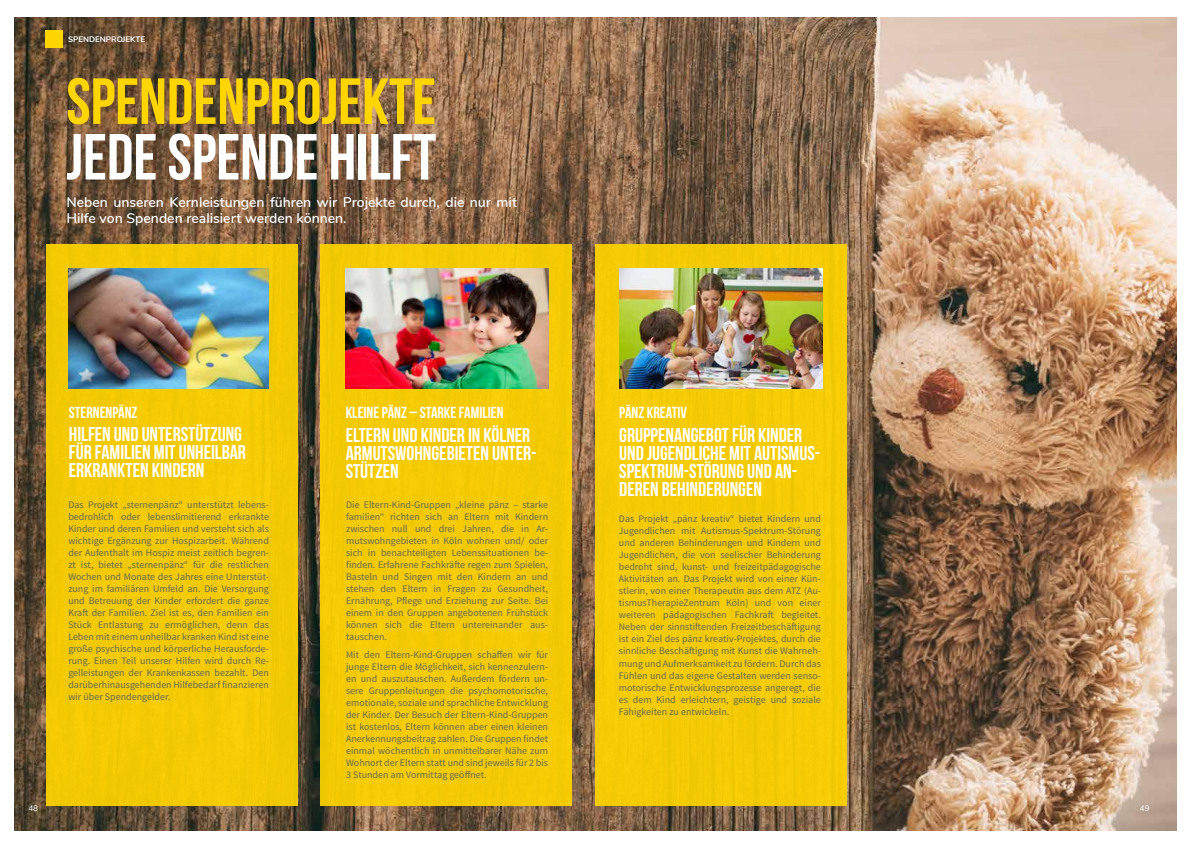
<style>
.page{position:relative;width:1191px;height:842px;background:#fff}
.page>*{position:absolute;margin:0;border:0;box-sizing:border-box;transform-origin:0 0}
.t1{font:65px "Bebas Neue";color:#ffd500}
.t2{font:65px "Bebas Neue";color:#fff}
.t3{font:20px/18px "Bebas Neue";color:#fff}
.t4{font:16px "Bebas Neue";color:#fff}
.t5{font:600 14px/16px "Nunito";color:#fff}
.t6{font:10px/12px "Source Sans Pro";color:#656861;text-align:justify}
.t7{font:700 8px "Nunito";color:#fff}
.t8{font:8px "Nunito";color:#fff}
</style>
<div class="page">
<img style="left:14px;top:17px;width:1162px;height:814px">
<div style="left:320px;top:245px;width:251px;height:561px;background:#f4ca05"></div>
<img style="left:345px;top:269px;width:204px;height:119px">
<div style="left:46px;top:245px;width:251px;height:561px;background:#f3ca04"></div>
<img style="left:69px;top:269px;width:199px;height:119px">
<div style="left:45px;top:31px;width:17px;height:17px;background:#ffd500"></div>
<div style="left:595px;top:245px;width:251px;height:561px;background:#f4cb06"></div>
<img style="left:619px;top:269px;width:204px;height:119px">
<p class="t7" style="left:68px;top:33px;width:79px">SPENDENPROJEKTE</p>
<h1 class="t1" style="left:66px;top:66px;width:371px">SPENDENPROJEKTE</h1>
<h1 class="t2" style="left:66px;top:121px;width:371px">JEDE SPENDE HILFT</h1>
<h3 class="t5" style="left:66px;top:193px;width:452px">Neben unseren Kernleistungen führen wir Projekte durch, die nur mit<br>Hilfe von Spenden realisiert werden können.</h3>
<h3 class="t4" style="left:69px;top:403px;width:70px">STERNENPÄNZ</h3>
<h2 class="t3" style="left:69px;top:425px;width:179px">HILFEN UND UNTERSTÜTZUNG<br>FÜR FAMILIEN MIT UNHEILBAR<br>ERKRANKTEN KINDERN</h2>
<p class="t6" style="left:68px;top:499px;width:202px">Das Projekt „sternenpänz“ unterstützt lebens&shy;bedrohlich oder lebenslimitierend erkrankte Kinder und deren Familien und versteht sich als wichtige Ergänzung zur Hospizarbeit. Während der Aufenthalt im Hospiz meist zeitlich begren&shy;zt ist, bietet „sternenpänz“ für die restlichen Wochen und Monate des Jahres eine Unterstüt&shy;zung im familiären Umfeld an. Die Versorgung und Betreuung der Kinder erfordert die ganze Kraft der Familien. Ziel ist es, den Familien ein Stück Entlastung zu ermöglichen, denn das Leben mit einem unheilbar kranken Kind ist eine große psychische und körperliche Herausforde&shy;rung. Einen Teil unserer Hilfen wird durch Re&shy;gelleistungen der Krankenkassen bezahlt. Den darüberhinausgehenden Hilfebedarf finanzieren wir über Spendengelder.</p>
<h3 class="t4" style="left:346px;top:404px;width:159px">KLEINE PÄNZ – STARKE FAMILIEN</h3>
<h2 class="t3" style="left:346px;top:426px;width:192px">ELTERN UND KINDER IN KÖLNER<br>ARMUTSWOHNGEBIETEN UNTER-<br>STÜTZEN</h2>
<p class="t6" style="left:346px;top:499px;width:203px">Die Eltern-Kind-Gruppen „kleine pänz – starke familien“ richten sich an Eltern mit Kindern zwischen null und drei Jahren, die in Ar&shy;mutswohngebieten in Köln wohnen und/ oder sich in benachteiligten Lebenssituationen be&shy;finden. Erfahrene Fachkräfte regen zum Spielen, Basteln und Singen mit den Kindern an und stehen den Eltern in Fragen zu Gesundheit, Ernährung, Pflege und Erziehung zur Seite. Bei einem in den Gruppen angebotenen Frühstück können sich die Eltern untereinander aus&shy;tauschen.</p>
<p class="t6" style="left:346px;top:649px;width:203px">Mit den Eltern-Kind-Gruppen schaffen wir für junge Eltern die Möglichkeit, sich kennenzulern&shy;en und auszutauschen. Außerdem fördern un&shy;sere Gruppenleitungen die psychomotorische, emotionale, soziale und sprachliche Entwicklung der Kinder. Der Besuch der Eltern-Kind-Gruppen ist kostenlos, Eltern können aber einen kleinen Anerkennungsbeitrag zahlen. Die Gruppen findet einmal wöchentlich in unmittelbarer Nähe zum Wohnort der Eltern statt und sind jeweils für 2 bis 3 Stunden am Vormittag geöffnet.</p>
<h3 class="t4" style="left:619px;top:404px;width:69px">PÄNZ KREATIV</h3>
<h2 class="t3" style="left:619px;top:426px;width:202px">GRUPPENANGEBOT FÜR KINDER<br>UND JUGENDLICHE MIT AUTISMUS-<br>SPEKTRUM-STÖRUNG UND AN-<br>DEREN BEHINDERUNGEN</h2>
<p class="t6" style="left:619px;top:513px;width:203px">Das Projekt „pänz kreativ“ bietet Kindern und Jugendlichen mit Autismus-Spektrum-Störung und anderen Behinderungen und Kindern und Jugendlichen, die von seelischer Behinderung bedroht sind, kunst- und freizeitpädagogische Aktivitäten an. Das Projekt wird von einer Kün&shy;stlerin, von einer Therapeutin aus dem ATZ (Au&shy;tismusTherapieZentrum Köln) und von einer weiteren pädagogischen Fachkraft begleitet.<br>Neben der sinnstiftenden Freizeitbeschäftigung ist ein Ziel des pänz kreativ-Projektes, durch die sinnliche Beschäftigung mit Kunst die Wahrneh&shy;mung und Aufmerksamkeit zu fördern. Durch das Fühlen und das eigene Gestalten werden senso&shy;motorische Entwicklungsprozesse angeregt, die es dem Kind erleichtern, geistige und soziale Fähigkeiten zu entwickeln.</p>
<p class="t8" style="left:28px;top:802px;width:11px">48</p>
<p class="t8" style="left:1140px;top:802px;width:11px">49</p>
</div>
